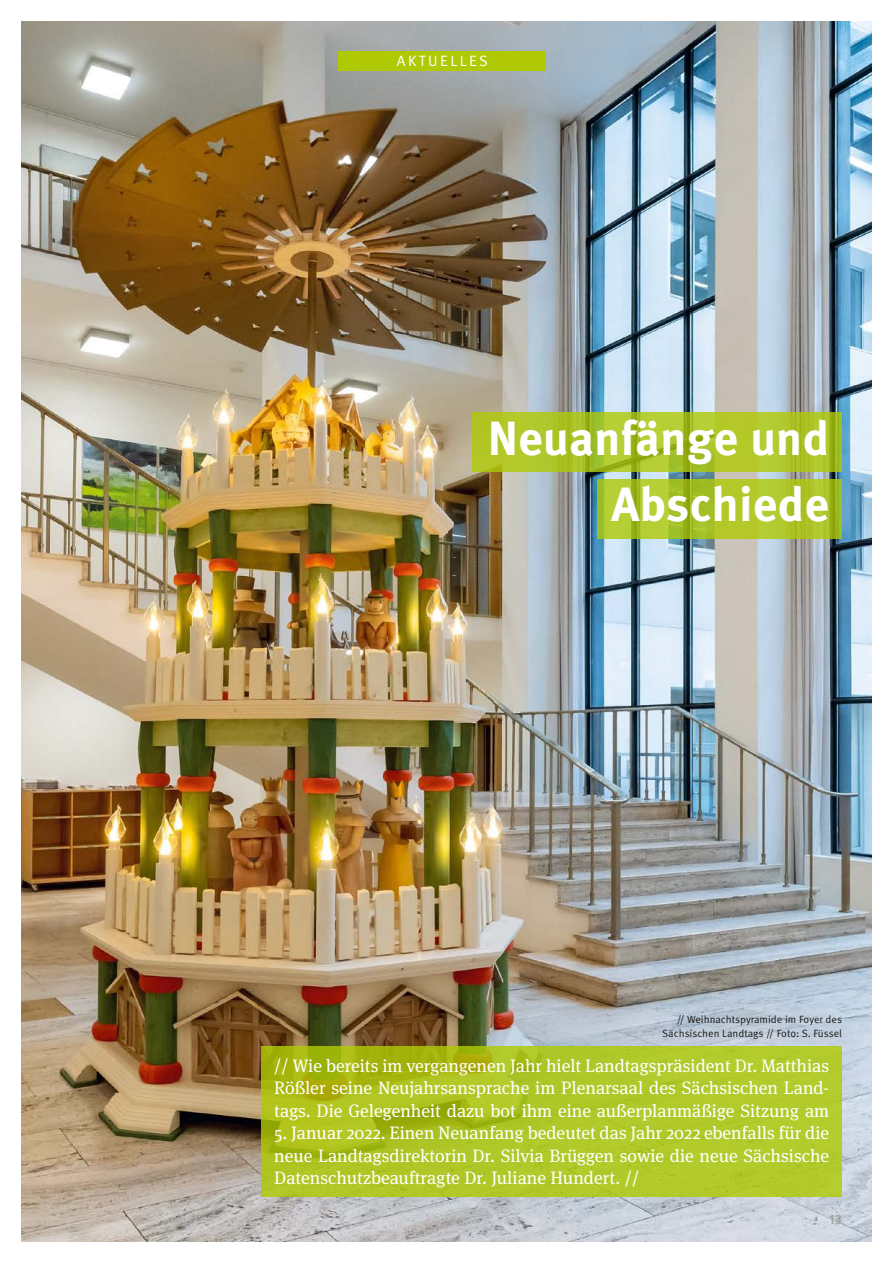
<style>
.page{position:relative;width:893px;height:1263px;background:#fff}
.page>*{position:absolute;margin:0;border:0;box-sizing:border-box;transform-origin:0 0}
.t1{font:700 48px/66.4px "Meta Pro";color:#fff;text-align:right}
.t2{font:18px/22.5px "Meta Serif Pro";color:#fff;text-align:justify}
.t3{font:15px "Meta Pro Norm";letter-spacing:.16em;color:#fff}
.t4{font:500 13.5px "Meta Pro";color:#9c9d9d}
.t5{font:10.5px/13.5px "Meta Pro Norm";color:#1a1a18;text-align:right}
</style>
<div class="page">
<img style="left:21px;top:21px;width:851px;height:1221px">
<svg style="left:261px;top:1046px;width:581px;height:150px;background:#aec423"></svg>
<svg style="left:472px;top:413px;width:370px;height:59px;background:#abc427"></svg>
<svg style="left:597px;top:479px;width:245px;height:60px;background:#abc429"></svg>
<div style="left:338px;top:51px;width:208px;height:20px;background:#afca05"></div>
<p class="t3" style="left:397px;top:50px;width:92px">AKTUELLES</p>
<h1 class="t1" style="left:488px;top:402px;width:343px">Neuanfänge und<br>Abschiede</h1>
<p class="t5" style="left:662px;top:1012px;width:181px">// Weihnachtspyramide im Foyer des<br>Sächsischen Landtags // Foto: S. Füssel</p>
<p class="t2" style="left:274px;top:1053px;width:556px">// Wie bereits im vergangenen Jahr hielt Landtagspräsident Dr. Matthias Rößler seine Neujahrsansprache im Plenarsaal des Sächsischen Land&shy;tags. Die Gelegenheit dazu bot ihm eine außerplanmäßige Sitzung am</p>
<p class="t2" style="left:274px;top:1121px;width:556px">5. Januar 2022. Einen Neuanfang bedeutet das Jahr 2022 ebenfalls für die neue Landtagsdirektorin Dr. Silvia Brüggen sowie die neue Sächsische Datenschutzbeauftragte Dr. Juliane Hundert. //</p>
<p class="t4" style="left:829px;top:1209px;width:14px">13</p>
</div>
